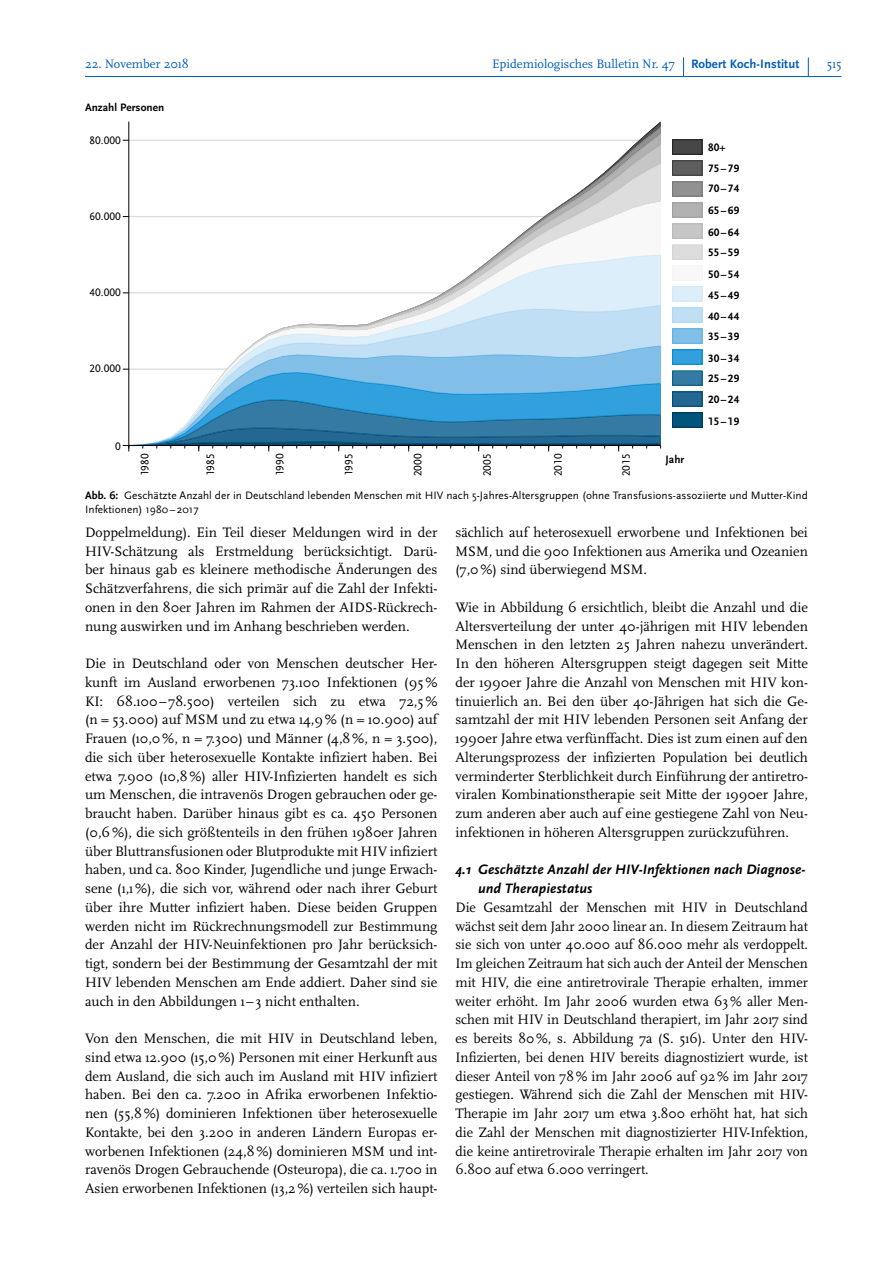
<style>
.page{position:relative;width:893px;height:1263px;background:#fff}
.page>*{position:absolute;margin:0;border:0;box-sizing:border-box;transform-origin:0 0}
.t1{font:15px/21px "Arial";color:#000}
.Fließtext{font:14.25px/18.8px "Scala Pro";color:#000;text-align:justify}
.Fließtext_Überschrif{font:italic 700 14.25px/18.8px "Scala Sans Pro";letter-spacing:.01em;color:#000}
.t2{font:12.75px "Scala Pro";color:#005db9}
.Text_klein_schwarz{font:11.25px/14.2px "Scala Sans Pro";letter-spacing:.005em;color:#000}
.Text_klein_schwarz_b{font:700 11.25px "Scala Sans Pro";letter-spacing:.005em;color:#000}
.Text_klein_schwarz_b-2{font:11.25px "Scala Sans Pro";letter-spacing:.005em;color:#000}
.s1{font-family:"Scala Sans Pro";font-weight:700}
.s2{font-weight:700}
</style>
<div class="page">
<hr style="left:85px;top:76px;width:756px;height:1px;background:#005db9">
<svg style="left:808px;top:57px;width:1px;height:19px"></svg>
<svg style="left:683px;top:57px;width:1px;height:19px"></svg>
<svg style="left:129px;top:134px;width:532px;height:11px"></svg>
<svg style="left:129px;top:145px;width:532px;height:19px"></svg>
<svg style="left:129px;top:164px;width:532px;height:38px"></svg>
<svg style="left:129px;top:202px;width:532px;height:53px"></svg>
<svg style="left:129px;top:255px;width:532px;height:50px"></svg>
<svg style="left:129px;top:305px;width:532px;height:41px"></svg>
<svg style="left:129px;top:346px;width:532px;height:23px"></svg>
<hr style="left:128px;top:122px;width:1px;height:323px;background:#000">
<svg style="left:123px;top:369px;width:538px;height:82px"></svg>
<div style="left:672px;top:139px;width:30px;height:15px;background:#474747"></div>
<div style="left:672px;top:139px;width:30px;height:15px;border:1px solid #212121"></div>
<div style="left:672px;top:160px;width:30px;height:15px;background:#5e5e5e"></div>
<div style="left:672px;top:160px;width:30px;height:15px;border:1px solid #3b3b3b"></div>
<div style="left:672px;top:181px;width:30px;height:15px;background:#919191"></div>
<div style="left:672px;top:181px;width:30px;height:15px;border:1px solid #777"></div>
<div style="left:672px;top:202px;width:30px;height:15px;background:#b1b1b1"></div>
<div style="left:672px;top:202px;width:30px;height:15px;border:1px solid #9e9e9e"></div>
<div style="left:672px;top:223px;width:30px;height:15px;background:#c6c6c6"></div>
<div style="left:672px;top:244px;width:30px;height:15px;background:#ddd"></div>
<div style="left:672px;top:265px;width:30px;height:15px;background:#f8f8f8"></div>
<div style="left:672px;top:286px;width:30px;height:15px;background:#dbeef9"></div>
<div style="left:672px;top:307px;width:30px;height:15px;background:#c0dff4"></div>
<div style="left:672px;top:307px;width:30px;height:15px;border:1px solid #afd6f1"></div>
<div style="left:672px;top:328px;width:30px;height:15px;background:#82bfe8"></div>
<div style="left:672px;top:328px;width:30px;height:15px;border:1px solid #5fb0e1"></div>
<div style="left:672px;top:349px;width:30px;height:15px;background:#32a0dc"></div>
<div style="left:672px;top:349px;width:30px;height:15px;border:1px solid #0089d4"></div>
<div style="left:672px;top:370px;width:30px;height:15px;background:#357aa2"></div>
<div style="left:672px;top:370px;width:30px;height:15px;border:1px solid #005c8c"></div>
<div style="left:672px;top:391px;width:30px;height:15px;background:#226891"></div>
<div style="left:672px;top:391px;width:30px;height:15px;border:1px solid #004777"></div>
<div style="left:672px;top:412px;width:30px;height:15px;background:#01557a"></div>
<div style="left:672px;top:412px;width:30px;height:15px;border:1px solid #00315c"></div>
<p class="t2" style="left:85px;top:56px;width:105px">22. November 2018</p>
<p class="t2" style="left:492px;top:56px;width:309px">Epidemiologisches Bulletin Nr. 47 <span class="s1">Robert Koch-Institut</span></p>
<p class="t2" style="left:827px;top:56px;width:16px">515</p>
<p class="Text_klein_schwarz_b" style="left:85px;top:100px;width:81px">Anzahl Personen</p>
<p class="t1" style="left:74px;top:130px;width:47px">80.000</p>
<p class="Text_klein_schwarz_b-2" style="left:90px;top:134px;width:33px">80.000</p>
<p class="t1" style="left:74px;top:206px;width:47px">60.000</p>
<p class="Text_klein_schwarz_b-2" style="left:90px;top:210px;width:33px">60.000</p>
<p class="t1" style="left:74px;top:282px;width:47px">40.000</p>
<p class="Text_klein_schwarz_b-2" style="left:90px;top:286px;width:33px">40.000</p>
<p class="t1" style="left:74px;top:359px;width:47px">20.000</p>
<p class="Text_klein_schwarz_b-2" style="left:90px;top:362px;width:33px">20.000</p>
<p class="t1" style="left:111px;top:435px;width:10px">0</p>
<p class="Text_klein_schwarz_b-2" style="left:115px;top:440px;width:7px">0</p>
<p class="Text_klein_schwarz_b-2" style="left:138px;top:476px;width:24px;rotate:-90deg">1980</p>
<p class="Text_klein_schwarz_b-2" style="left:204px;top:476px;width:24px;rotate:-90deg">1985</p>
<p class="Text_klein_schwarz_b-2" style="left:273px;top:476px;width:24px;rotate:-90deg">1990</p>
<p class="Text_klein_schwarz_b-2" style="left:342px;top:476px;width:24px;rotate:-90deg">1995</p>
<p class="Text_klein_schwarz_b-2" style="left:411px;top:476px;width:24px;rotate:-90deg">2000</p>
<p class="Text_klein_schwarz_b-2" style="left:480px;top:476px;width:24px;rotate:-90deg">2005</p>
<p class="Text_klein_schwarz_b-2" style="left:552px;top:476px;width:24px;rotate:-90deg">2010</p>
<p class="Text_klein_schwarz_b-2" style="left:620px;top:476px;width:24px;rotate:-90deg">2015</p>
<p class="Text_klein_schwarz_b" style="left:665px;top:453px;width:20px">Jahr</p>
<p class="t1" style="left:125px;top:487px;width:35px;rotate:-90deg">1980</p>
<p class="t1" style="left:195px;top:487px;width:35px;rotate:-90deg">1985</p>
<p class="t1" style="left:265px;top:487px;width:35px;rotate:-90deg">1990</p>
<p class="t1" style="left:335px;top:487px;width:35px;rotate:-90deg">1995</p>
<p class="t1" style="left:405px;top:487px;width:35px;rotate:-90deg">2000</p>
<p class="t1" style="left:475px;top:487px;width:35px;rotate:-90deg">2005</p>
<p class="t1" style="left:545px;top:487px;width:35px;rotate:-90deg">2010</p>
<p class="t1" style="left:615px;top:487px;width:35px;rotate:-90deg">2015</p>
<p class="t1" style="left:711px;top:137px;width:40px">80+<br>75-79<br>70-74<br>65-69<br>60-64<br>55-59<br>50-54<br>45-49<br>40-44<br>35-39<br>30-34<br>25-29<br>20-24<br>15-19</p>
<p class="Text_klein_schwarz_b" style="left:708px;top:141px;width:19px">80+</p>
<p class="Text_klein_schwarz_b" style="left:708px;top:161px;width:33px">75–79</p>
<p class="Text_klein_schwarz_b" style="left:708px;top:182px;width:33px">70–74</p>
<p class="Text_klein_schwarz_b" style="left:708px;top:204px;width:33px">65–69</p>
<p class="Text_klein_schwarz_b" style="left:708px;top:225px;width:33px">60–64</p>
<p class="Text_klein_schwarz_b" style="left:708px;top:246px;width:33px">55–59</p>
<p class="Text_klein_schwarz_b" style="left:708px;top:267px;width:33px">50–54</p>
<p class="Text_klein_schwarz_b" style="left:708px;top:289px;width:33px">45–49</p>
<p class="Text_klein_schwarz_b" style="left:708px;top:310px;width:33px">40–44</p>
<p class="Text_klein_schwarz_b" style="left:708px;top:330px;width:33px">35–39</p>
<p class="Text_klein_schwarz_b" style="left:708px;top:352px;width:33px">30–34</p>
<p class="Text_klein_schwarz_b" style="left:708px;top:371px;width:33px">25–29</p>
<p class="Text_klein_schwarz_b" style="left:708px;top:392px;width:33px">20–24</p>
<p class="Text_klein_schwarz_b" style="left:708px;top:415px;width:33px">15–19</p>
<p class="Text_klein_schwarz" style="left:85px;top:488px;width:724px"><span class="s2">Abb. 6:</span> Geschätzte Anzahl der in Deutschland lebenden Menschen mit HIV nach 5-Jahres-Altersgruppen (ohne Transfusions-assoziierte und Mutter-Kind<br>Infektionen) 1980– 2017</p>
<p class="Fließtext" style="left:85px;top:523px;width:354px">Doppelmeldung). Ein Teil dieser Meldungen wird in der HIV-Schätzung als Erstmeldung berücksichtigt. Darü&shy;ber hinaus gab es kleinere methodische Änderungen des Schätzverfahrens, die sich primär auf die Zahl der Infekti&shy;onen in den 80er Jahren im Rahmen der AIDS-Rückrech&shy;nung auswirken und im Anhang beschrieben werden.</p>
<p class="Fließtext" style="left:85px;top:654px;width:354px">Die in Deutschland oder von Menschen deutscher Her&shy;kunft im Ausland erworbenen 73.100 Infektionen (95% KI: 68.100–78.500) verteilen sich zu etwa 72,5% (n = 53.000) auf MSM und zu etwa 14,9% (n = 10.900) auf Frauen (10,0%, n = 7.300) und Männer (4,8%, n = 3.500), die sich über heterosexuelle Kontakte infiziert haben. Bei etwa 7.900 (10,8%) aller HIV-Infizierten handelt es sich um Menschen, die intravenös Drogen gebrauchen oder ge&shy;braucht haben. Darüber hinaus gibt es ca. 450 Personen (0,6%), die sich größtenteils in den frühen 1980er Jahren über Bluttransfusionen oder Blutprodukte mit HIV infiziert haben, und ca. 800 Kinder, Jugendliche und junge Erwach&shy;sene (1,1%), die sich vor, während oder nach ihrer Geburt über ihre Mutter infiziert haben. Diese beiden Gruppen werden nicht im Rückrechnungsmodell zur Bestimmung der Anzahl der HIV-Neuinfektionen pro Jahr berücksich&shy;tigt, sondern bei der Bestimmung der Gesamtzahl der mit HIV lebenden Menschen am Ende addiert. Daher sind sie auch in den Abbildungen 1 –3 nicht enthalten.</p>
<p class="Fließtext" style="left:85px;top:1029px;width:354px">Von den Menschen, die mit HIV in Deutschland leben, sind etwa 12.900 (15,0%) Personen mit einer Herkunft aus dem Ausland, die sich auch im Ausland mit HIV infiziert haben. Bei den ca. 7.200 in Afrika erworbenen Infektio&shy;nen (55,8%) dominieren Infektionen über heterosexuelle Kontakte, bei den 3.200 in anderen Ländern Europas er&shy;worbenen Infektionen (24,8%) dominieren MSM und int&shy;ravenös Drogen Gebrauchende (Osteuropa), die ca. 1.700 in Asien erworbenen Infektionen (13,2%) verteilen sich haupt-</p>
<p class="Fließtext" style="left:455px;top:523px;width:354px">sächlich auf heterosexuell erworbene und Infektionen bei MSM, und die 900 Infektionen aus Amerika und Ozeanien (7,0%) sind überwiegend MSM.</p>
<p class="Fließtext" style="left:455px;top:598px;width:354px">Wie in Abbildung 6 ersichtlich, bleibt die Anzahl und die Altersverteilung der unter 40-jährigen mit HIV lebenden Menschen in den letzten 25 Jahren nahezu unverändert.<br>In den höheren Altersgruppen steigt dagegen seit Mitte der 1990er Jahre die Anzahl von Menschen mit HIV kon&shy;tinuierlich an. Bei den über 40-Jährigen hat sich die Ge&shy;samtzahl der mit HIV lebenden Personen seit Anfang der 1990er Jahre etwa verfünffacht. Dies ist zum einen auf den Alterungsprozess der infizierten Population bei deutlich verminderter Sterblichkeit durch Einführung der antiretro&shy;viralen Kombinationstherapie seit Mitte der 1990er Jahre, zum anderen aber auch auf eine gestiegene Zahl von Neu&shy;infektionen in höheren Altersgruppen zurückzuführen.</p>
<p class="Fließtext_Überschrif" style="left:478px;top:860px;width:329px;text-indent:-23px">4.1 Geschätzte Anzahl der HIV-Infektionen nach Diagnose&shy;und Therapiestatus</p>
<p class="Fließtext" style="left:455px;top:898px;width:354px">Die Gesamtzahl der Menschen mit HIV in Deutschland wächst seit dem Jahr 2000 linear an. In diesem Zeitraum hat sie sich von unter 40.000 auf 86.000 mehr als verdoppelt.<br>Im gleichen Zeitraum hat sich auch der Anteil der Menschen mit HIV, die eine antiretrovirale Therapie erhalten, immer weiter erhöht. Im Jahr 2006 wurden etwa 63% aller Men&shy;schen mit HIV in Deutschland therapiert, im Jahr 2017 sind es bereits 80%, s. Abbildung 7a (S. 516). Unter den HIV-Infizierten, bei denen HIV bereits diagnostiziert wurde, ist dieser Anteil von 78% im Jahr 2006 auf 92% im Jahr 2017 gestiegen. Während sich die Zahl der Menschen mit HIV-Therapie im Jahr 2017 um etwa 3.800 erhöht hat, hat sich die Zahl der Menschen mit diagnostizierter HIV-Infektion, die keine antiretrovirale Therapie erhalten im Jahr 2017 von 6.800 auf etwa 6.000 verringert.</p>
</div>
